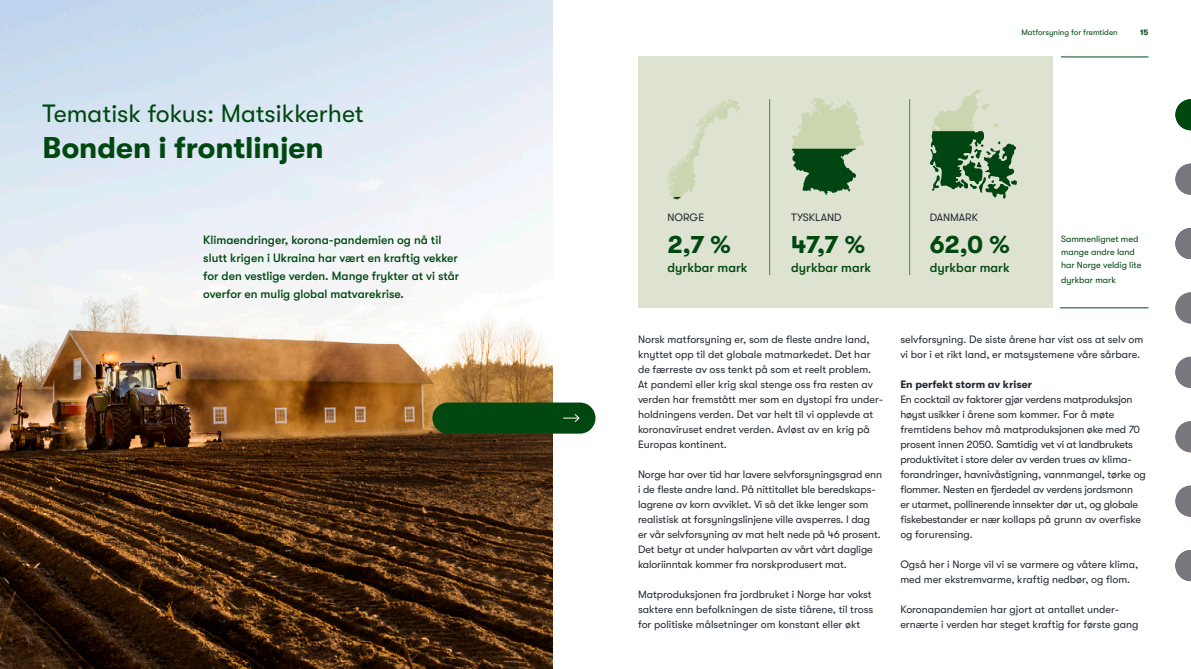
<style>
.page{position:relative;width:1191px;height:669px;background:#fff}
.page>*{position:absolute;margin:0;border:0;box-sizing:border-box;transform-origin:0 0}
.t1{font:700 30px "GT Walsheim";color:#004710}
.t2{font:25px "GT Walsheim";color:#004710}
.t3{font:700 25px "GT Walsheim";color:#004710}
.Ingress{font:500 13px "GT Walsheim";color:#004710}
.Ingress-2{font:500 12px/18px "GT Walsheim";color:#004710}
.t4{font:10.7px/15px "GT Walsheim";letter-spacing:-.01em;color:#242a32}
.t5{font:700 10.7px "GT Walsheim";color:#242a32}
.t6{font:9px/13px "GT Walsheim";color:#004710}
.t7{font:8px "GT Walsheim";color:#004710}
.t8{font:700 8px "GT Walsheim";color:#004710}
</style>
<div class="page">
<hr style="left:1061px;top:57px;width:87px;height:1px;background:#004710">
<img style="left:0;top:0;width:553px;height:669px">
<svg style="left:1175px;top:164px;width:16px;height:31px"></svg>
<svg style="left:1175px;top:99px;width:16px;height:31px"></svg>
<svg style="left:1175px;top:228px;width:16px;height:31px"></svg>
<svg style="left:1175px;top:292px;width:16px;height:32px"></svg>
<svg style="left:1175px;top:486px;width:16px;height:31px"></svg>
<svg style="left:1175px;top:421px;width:16px;height:31px"></svg>
<svg style="left:1175px;top:357px;width:16px;height:31px"></svg>
<svg style="left:1175px;top:550px;width:16px;height:31px"></svg>
<div style="left:432px;top:403px;width:163px;height:31px;background:#004710;border-radius:16px"></div>
<svg style="left:563px;top:414px;width:17px;height:8px"></svg>
<div style="left:638px;top:57px;width:414px;height:251px;background:#dde3d0"></div>
<svg style="left:667px;top:99px;width:73px;height:101px"></svg>
<svg style="left:791px;top:98px;width:73px;height:97px"></svg>
<svg style="left:930px;top:90px;width:87px;height:109px"></svg>
<hr style="left:769px;top:99px;width:1px;height:176px;background:#538057">
<hr style="left:909px;top:99px;width:1px;height:176px;background:#538057">
<hr style="left:1060px;top:308px;width:88px;height:1px;background:#004710">
<h2 class="t2" style="left:43px;top:100px;width:323px">Tematisk fokus: Matsikkerhet</h2>
<h1 class="t1" style="left:43px;top:131px;width:283px">Bonden i frontlinjen</h1>
<p class="Ingress-2" style="left:203px;top:231px;width:257px">Klimaendringer, korona-pandemien og nå til slutt krigen i Ukraina har vært en kraftig vekker for den vestlige verden. Mange frykter at vi står overfor en mulig global matvarekrise.</p>
<p class="t7" style="left:1021px;top:28px;width:98px">Matforsyning for fremtiden</p>
<p class="t8" style="left:1140px;top:28px;width:10px">15</p>
<p class="t4" style="left:667px;top:210px;width:38px">NORGE</p>
<h1 class="t3" style="left:667px;top:231px;width:65px">2,7 %</h1>
<p class="Ingress" style="left:667px;top:261px;width:81px">dyrkbar mark</p>
<p class="t4" style="left:791px;top:210px;width:52px">TYSKLAND</p>
<h1 class="t3" style="left:791px;top:231px;width:75px">47,7 %</h1>
<p class="Ingress" style="left:791px;top:261px;width:81px">dyrkbar mark</p>
<p class="t4" style="left:929px;top:210px;width:50px">DANMARK</p>
<h1 class="t3" style="left:929px;top:231px;width:81px">62,0 %</h1>
<p class="Ingress" style="left:929px;top:261px;width:81px">dyrkbar mark</p>
<p class="t6" style="left:1061px;top:233px;width:82px">Sammenlignet med mange andre land har Norge veldig lite</p>
<p class="t6" style="left:1061px;top:274px;width:56px">dyrkbar mark</p>
<p class="t4" style="left:638px;top:332px;width:247px">Norsk matforsyning er, som de fleste andre land, knyttet opp til det globale matmarkedet. Det har de færreste av oss tenkt på som et reelt problem.<br>At pandemi eller krig skal stenge oss fra resten av verden har fremstått mer som en dystopi fra under&shy;holdningens verden. Det var helt til vi opplevde at koronaviruset endret verden. Avløst av en krig på Europas kontinent.</p>
<p class="t4" style="left:638px;top:467px;width:246px">Norge har over tid har lavere selvforsyningsgrad enn i de fleste andre land. På nittitallet ble beredskaps&shy;lagrene av korn avviklet. Vi så det ikke lenger som realistisk at forsyningslinjene ville avsperres. I dag<br>er vår selvforsyning av mat helt nede på 46 prosent.<br>Det betyr at under halvparten av vårt vårt daglige kaloriinntak kommer fra norskprodusert mat.</p>
<p class="t4" style="left:638px;top:587px;width:237px">Matproduksjonen fra jordbruket i Norge har vokst saktere enn befolkningen de siste tiårene, til tross for politiske målsetninger om konstant eller økt</p>
<p class="t4" style="left:900px;top:332px;width:245px">selvforsyning. De siste årene har vist oss at selv om vi bor i et rikt land, er matsystemene våre sårbare.</p>
<p class="t5" style="left:900px;top:378px;width:133px">En perfekt storm av kriser</p>
<p class="t4" style="left:900px;top:392px;width:247px">En cocktail av faktorer gjør verdens matproduksjon høyst usikker i årene som kommer. For å møte fremtidens behov må matproduksjonen øke med 70 prosent innen 2050. Samtidig vet vi at landbrukets produktivitet i store deler av verden trues av klima&shy;forandringer, havnivåstigning, vannmangel, tørke og flommer. Nesten en fjerdedel av verdens jordsmonn<br>er utarmet, pollinerende innsekter dør ut, og globale fiskebestander er nær kollaps på grunn av overfiske og forurensing.</p>
<p class="t4" style="left:900px;top:557px;width:239px">Også her i Norge vil vi se varmere og våtere klima, med mer ekstremvarme, kraftig nedbør, og flom.</p>
<p class="t4" style="left:900px;top:602px;width:239px">Koronapandemien har gjort at antallet under&shy;ernærte i verden har steget kraftig for første gang</p>
</div>
